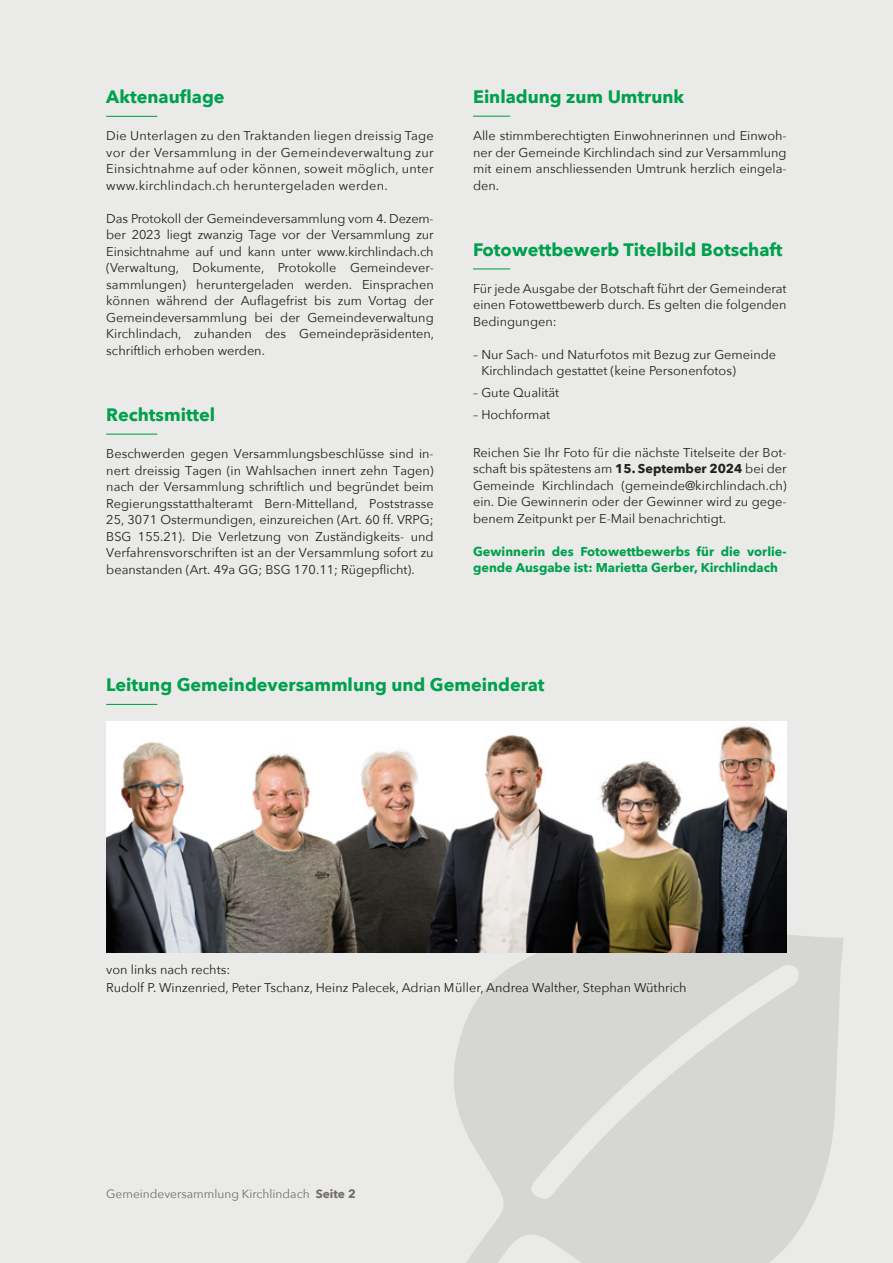
<style>
.page{position:relative;width:893px;height:1263px;background:#eaebe8}
.page>*{position:absolute;margin:0;border:0;box-sizing:border-box;transform-origin:0 0}
.t1{font:700 18px "Avenir Next";color:#00a04d}
.t2{font:12.75px/16.5px "Avenir Next";color:#231f20;text-align:justify}
.t3{font:700 12.75px/16.5px "Avenir Next";color:#00a04d}
.t4{font:12px "Avenir Next";color:#746d6b}
.s1{font-weight:700}
</style>
<div class="page">
<img style="left:106px;top:721px;width:681px;height:231px">
<hr style="left:106px;top:704px;width:51px;height:1px;background:#00a04d">
<svg style="left:446px;top:926px;width:397px;height:337px;fill:#d6d6d3"></svg>
<hr style="left:106px;top:116px;width:51px;height:1px;background:#00a04d">
<hr style="left:106px;top:434px;width:51px;height:1px;background:#00a04d">
<hr style="left:473px;top:116px;width:37px;height:1px;background:#00a04d">
<hr style="left:473px;top:268px;width:37px;height:1px;background:#00a04d">
<h1 class="t1" style="left:106px;top:81px;width:120px">Aktenauflage</h1>
<p class="t2" style="left:106px;top:127px;width:329px">Die Unterlagen zu den Traktanden liegen dreissig Tage vor der Versammlung in der Gemeindeverwaltung zur Einsichtnahme auf oder können, soweit möglich, unter www.kirchlindach.ch heruntergeladen werden.</p>
<p class="t2" style="left:106px;top:210px;width:329px">Das Protokoll der Gemeindeversammlung vom 4. Dezem&shy;ber 2023 liegt zwanzig Tage vor der Versammlung zur Einsichtnahme auf und kann unter www.kirchlindach.ch (Verwaltung, Dokumente, Protokolle Gemeindever&shy;sammlungen) heruntergeladen werden. Einsprachen können während der Auflagefrist bis zum Vortag der Gemeindeversammlung bei der Gemeindeverwaltung Kirchlindach, zuhanden des Gemeindepräsidenten, schriftlich erhoben werden.</p>
<h1 class="t1" style="left:106px;top:399px;width:110px">Rechtsmittel</h1>
<p class="t2" style="left:106px;top:445px;width:329px">Beschwerden gegen Versammlungsbeschlüsse sind in&shy;nert dreissig Tagen (in Wahlsachen innert zehn Tagen) nach der Versammlung schriftlich und begründet beim Regierungsstatthalteramt Bern-Mittelland, Poststrasse 25, 3071 Ostermundigen, einzureichen (Art. 60 ff. VRPG; BSG 155.21). Die Verletzung von Zuständigkeits- und Verfahrensvorschriften ist an der Versammlung sofort zu beanstanden (Art. 49a GG; BSG 170.11; Rügepflicht).</p>
<h1 class="t1" style="left:473px;top:81px;width:213px">Einladung zum Umtrunk</h1>
<p class="t2" style="left:473px;top:127px;width:315px">Alle stimmberechtigten Einwohnerinnen und Einwoh&shy;ner der Gemeinde Kirchlindach sind zur Versammlung mit einem anschliessenden Umtrunk herzlich eingela&shy;den.</p>
<h1 class="t1" style="left:473px;top:234px;width:311px">Fotowettbewerb Titelbild Botschaft</h1>
<p class="t2" style="left:473px;top:280px;width:315px">Für jede Ausgabe der Botschaft führt der Gemeinderat einen Fotowettbewerb durch. Es gelten die folgenden Bedingungen:</p>
<p class="t2" style="left:481px;top:346px;width:296px;text-indent:-8px">– Nur Sach- und Naturfotos mit Bezug zur Gemeinde<br>Kirchlindach gestattet (keine Personenfotos)</p>
<p class="t2" style="left:473px;top:384px;width:88px">– Gute Qualität</p>
<p class="t2" style="left:473px;top:405px;width:79px">– Hochformat</p>
<p class="t2" style="left:473px;top:443px;width:315px">Reichen Sie Ihr Foto für die nächste Titelseite der Bot&shy;schaft bis spätestens am <span class="s1">15. September 2024</span> bei der Gemeinde Kirchlindach (gemeinde@kirchlindach.ch) ein. Die Gewinnerin oder der Gewinner wird zu gege&shy;benem Zeitpunkt per E-Mail benachrichtigt.</p>
<p class="t3" style="left:473px;top:543px;width:315px">Gewinnerin des Fotowettbewerbs für die vorlie&shy;gende Ausgabe ist: Marietta Gerber, Kirchlindach</p>
<h1 class="t1" style="left:106px;top:669px;width:440px">Leitung Gemeindeversammlung und Gemeinderat</h1>
<p class="t2" style="left:106px;top:960px;width:582px;line-height:18px">von links nach rechts:<br>Rudolf P. Winzenried, Peter Tschanz, Heinz Palecek, Adrian Müller, Andrea Walther, Stephan Wüthrich</p>
<p class="t4" style="left:106px;top:1184px;width:251px">Gemeindeversammlung Kirchlindach <span class="s1">Seite 2</span></p>
</div>
